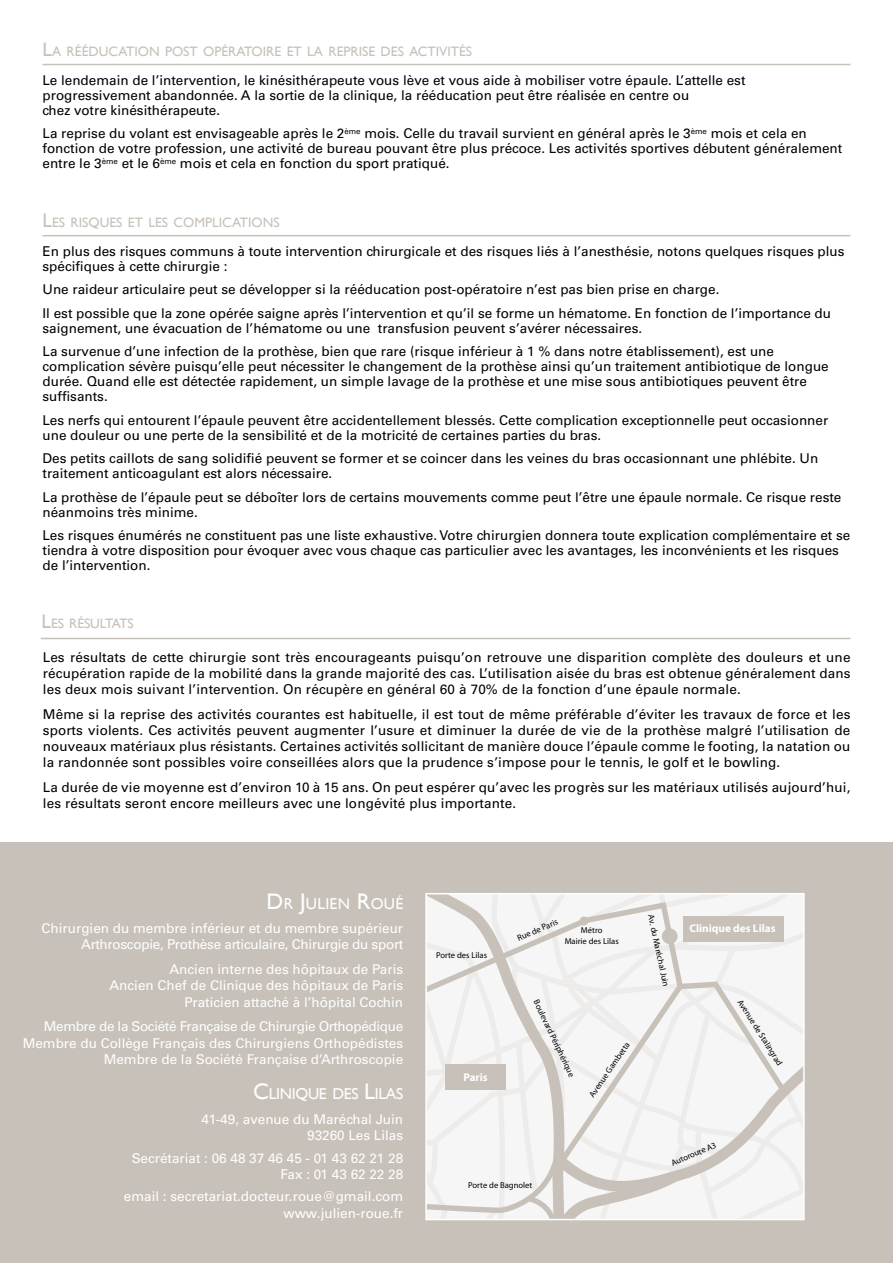
<style>
.page{position:relative;width:893px;height:1263px;background:#fff}
.page>*{position:absolute;margin:0;border:0;box-sizing:border-box;transform-origin:0 0}
.t1{font:15.75px "Gill Sans";letter-spacing:-.02em;color:#fff}
.t2{font:13.65px "Gill Sans";color:#c7c1b9}
.t3{font:13.5px/15px "Univers";color:#000}
.t4{font:13.5px/16.2px "Univers";color:#fff;text-align:right}
.t5{font:13.5px/16.2px "Univers";letter-spacing:-.02em;color:#fff;text-align:right}
.t6{font:700 11.25px "Myriad Pro";color:#fff}
.t7{font:8.55px/10.4px "Myriad Pro";color:#000;text-align:center}
.s1{font-size:19.5px}
.s2{font-size:22.5px}
</style>
<div class="page">
<div style="left:0;top:842px;width:893px;height:421px;background:#c7c1b9"></div>
<hr style="left:41px;top:638px;width:809px;height:1px;background:#c7c1b9">
<hr style="left:43px;top:235px;width:807px;height:1px;background:#c7c1b9">
<hr style="left:43px;top:64px;width:807px;height:1px;background:#c7c1b9">
<svg style="left:428px;top:896px;width:374px;height:321px;background:#efeeed"></svg>
<div style="left:683px;top:916px;width:101px;height:25px;background:#c7c1b9"></div>
<div style="left:445px;top:1064px;width:61px;height:26px;background:#c7c1b9"></div>
<div style="left:580px;top:916px;width:8px;height:9px;background:#c7c1b9;border-radius:50%"></div>
<div style="left:662px;top:928px;width:15px;height:16px;background:#c7c1b9;border-radius:50%"></div>
<div style="left:425px;top:893px;width:380px;height:327px;border:2px solid #fff"></div>
<p class="t2" style="left:43px;top:43px;width:431px"><span class="s1">L</span>A RÉÉDUCATION POST OPÉRATOIRE ET LA REPRISE DES ACTIVITÉS</p>
<p class="t3" style="left:43px;top:72px;width:704px">Le lendemain de l’intervention, le kinésithérapeute vous lève et vous aide à mobiliser votre épaule. L’attelle est progressivement abandonnée. A la sortie de la clinique, la rééducation peut être réalisée en centre ou<br>chez votre kinésithérapeute.</p>
<p class="t3" style="left:43px;top:126px;width:801px">La reprise du volant est envisageable après le 2<sup>ème</sup> mois. Celle du travail survient en général après le 3<sup>ème</sup> mois et cela en fonction de votre profession, une activité de bureau pouvant être plus précoce. Les activités sportives débutent généralement entre le 3<sup>ème</sup> et le 6<sup>ème</sup> mois et cela en fonction du sport pratiqué.</p>
<p class="t2" style="left:43px;top:215px;width:239px"><span class="s1">L</span>ES RISQUES ET LES COMPLICATIONS</p>
<p class="t3" style="left:43px;top:243px;width:803px">En plus des risques communs à toute intervention chirurgicale et des risques liés à l’anesthésie, notons quelques risques plus spécifiques à cette chirurgie :</p>
<p class="t3" style="left:43px;top:278px;width:790px;line-height:23.5px">Une raideur articulaire peut se développer si la rééducation post-opératoire n’est pas bien prise en charge.<br>Il est possible que la zone opérée saigne après l’intervention et qu’il se forme un hématome. En fonction de l’importance du</p>
<p class="t3" style="left:43px;top:316px;width:733px;line-height:23.5px">saignement, une évacuation de l’hématome ou une transfusion peuvent s’avérer nécessaires.<br>La survenue d’une infection de la prothèse, bien que rare (risque inférieur à 1 % dans notre établissement), est une</p>
<p class="t3" style="left:43px;top:359px;width:788px">complication sévère puisqu’elle peut nécessiter le changement de la prothèse ainsi qu’un traitement antibiotique de longue durée. Quand elle est détectée rapidement, un simple lavage de la prothèse et une mise sous antibiotiques peuvent être suffisants.</p>
<p class="t3" style="left:43px;top:412px;width:787px">Les nerfs qui entourent l’épaule peuvent être accidentellement blessés. Cette complication exceptionnelle peut occasionner une douleur ou une perte de la sensibilité et de la motricité de certaines parties du bras.</p>
<p class="t3" style="left:43px;top:451px;width:777px">Des petits caillots de sang solidifié peuvent se former et se coincer dans les veines du bras occasionnant une phlébite. Un traitement anticoagulant est alors nécessaire.</p>
<p class="t3" style="left:43px;top:489px;width:800px">La prothèse de l’épaule peut se déboîter lors de certains mouvements comme peut l’être une épaule normale. Ce risque reste néanmoins très minime.</p>
<p class="t3" style="left:43px;top:528px;width:809px">Les risques énumérés ne constituent pas une liste exhaustive. Votre chirurgien donnera toute explication complémentaire et se tiendra à votre disposition pour évoquer avec vous chaque cas particulier avec les avantages, les inconvénients et les risques de l’intervention.</p>
<p class="t2" style="left:42px;top:615px;width:94px"><span class="s1">L</span>ES RÉSULTATS</p>
<p class="t3" style="left:43px;top:649px;width:809px;line-height:16.2px;text-align:justify">Les résultats de cette chirurgie sont très encourageants puisqu’on retrouve une disparition complète des douleurs et une récupération rapide de la mobilité dans la grande majorité des cas. L’utilisation aisée du bras est obtenue généralement dans les deux mois suivant l’intervention. On récupère en général 60 à 70% de la fonction d’une épaule normale.</p>
<p class="t3" style="left:43px;top:706px;width:809px;line-height:16.2px;text-align:justify">Même si la reprise des activités courantes est habituelle, il est tout de même préférable d’éviter les travaux de force et les sports violents. Ces activités peuvent augmenter l’usure et diminuer la durée de vie de la prothèse malgré l’utilisation de nouveaux matériaux plus résistants. Certaines activités sollicitant de manière douce l’épaule comme le footing, la natation ou la randonnée sont possibles voire conseillées alors que la prudence s’impose pour le tennis, le golf et le bowling.</p>
<p class="t3" style="left:43px;top:779px;width:809px;line-height:16.2px">La durée de vie moyenne est d’environ 10 à 15 ans. On peut espérer qu’avec les progrès sur les matériaux utilisés aujourd’hui, les résultats seront encore meilleurs avec une longévité plus importante.</p>
<p class="t1" style="left:267px;top:894px;width:138px"><span class="s2">D</span>R <span class="s2">J</span>ULIEN <span class="s2">R</span>OUÉ</p>
<p class="t5" style="left:42px;top:920px;width:363px">Chirurgien du membre inférieur et du membre supérieur<br>Arthroscopie, Prothèse articulaire, Chirurgie du sport</p>
<p class="t4" style="left:110px;top:961px;width:295px">Ancien interne des hôpitaux de Paris<br>Ancien Chef de Clinique des hôpitaux de Paris<br>Praticien attaché à l’hôpital Cochin</p>
<p class="t4" style="left:23px;top:1018px;width:382px">Membre de la Société Française de Chirurgie Orthopédique<br>Membre du Collège Français des Chirurgiens Orthopédistes<br>Membre de la Société Française d’Arthroscopie</p>
<p class="t1" style="left:253px;top:1085px;width:151px"><span class="s2">C</span>LINIQUE DES <span class="s2">L</span>ILAS</p>
<p class="t4" style="left:201px;top:1111px;width:203px">41-49, avenue du Maréchal Juin<br>93260 Les Lilas</p>
<p class="t4" style="left:132px;top:1150px;width:273px">Secrétariat : 06 48 37 46 45 - 01 43 62 21 28<br>Fax : 01 43 62 22 28</p>
<p class="t4" style="left:124px;top:1189px;width:281px">email : secretariat.docteur.roue@gmail.com www.julien-roue.fr</p>
<p class="t7" style="left:436px;top:949px;width:52px">Porte des Lilas</p>
<p class="t6" style="left:463px;top:1069px;width:26px">Paris</p>
<p class="t7" style="left:516px;top:933px;width:45px;rotate:-23deg">Rue de Paris</p>
<p class="t7" style="left:565px;top:925px;width:56px">Métro<br>Mairie des Lilas</p>
<p class="t7" style="left:540px;top:998px;width:86px;rotate:64deg">Boulevard Périphérique</p>
<p class="t7" style="left:587px;top:1093px;width:66px;rotate:-55deg">Avenue Gambetta</p>
<p class="t7" style="left:468px;top:1180px;width:66px">Porte de Bagnolet</p>
<p class="t7" style="left:656px;top:914px;width:75px;rotate:78deg">Av. du Maréchal Juin</p>
<p class="t6" style="left:689px;top:921px;width:88px">Clinique des Lilas</p>
<p class="t7" style="left:744px;top:997px;width:78px;rotate:58deg">Avenue de Stalingrad</p>
<p class="t7" style="left:669px;top:1158px;width:50px;rotate:-23deg">Autoroute A3</p>
</div>
